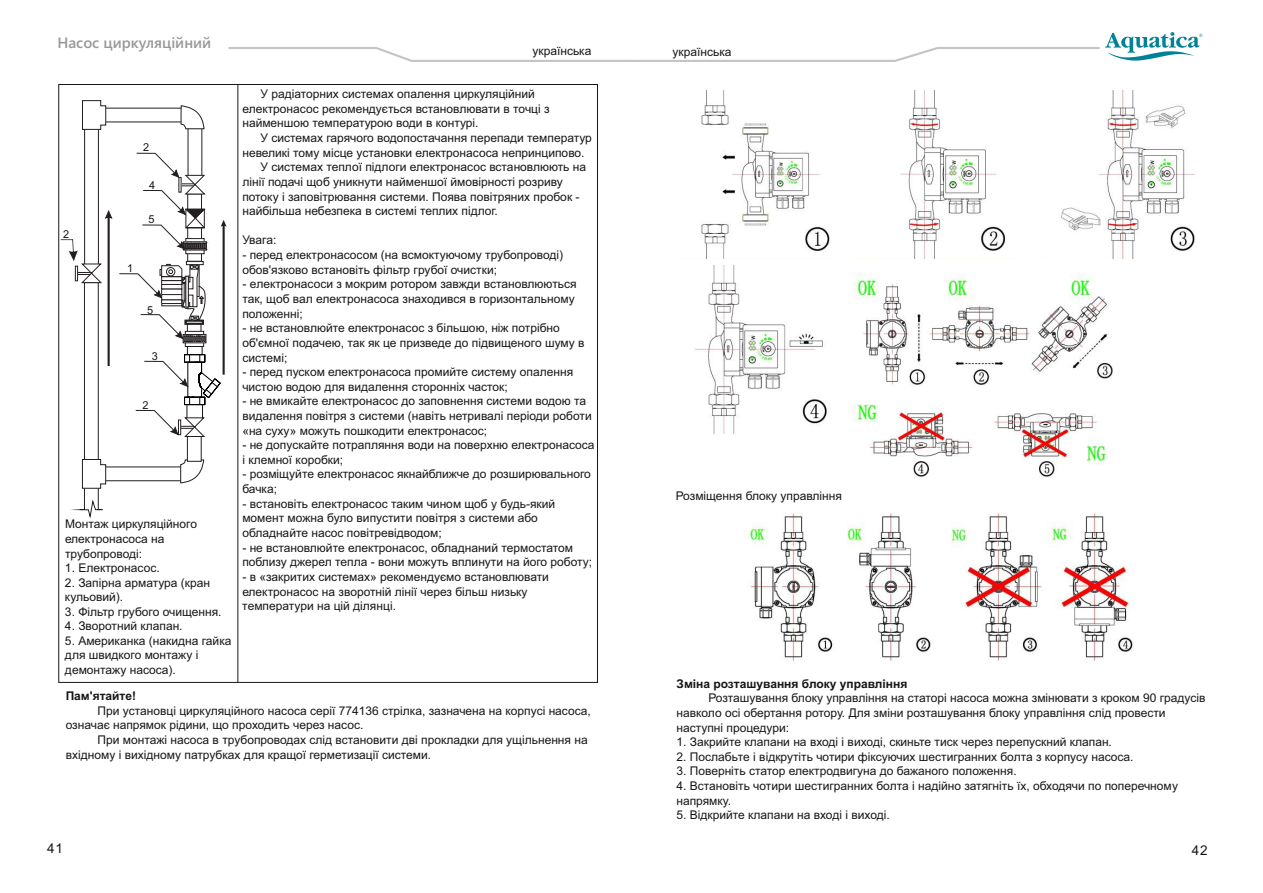
<style>
.page{position:relative;width:1263px;height:893px;background:#fff}
.page>*{position:absolute;margin:0;border:0;box-sizing:border-box;transform-origin:0 0}
.t1{font:600 15px "Segoe UI";color:#989899}
.t2{font:13.5px "Arial";color:#151616}
.t3{font:12px/14.7px "Arial";color:#151616}
.t4{font:700 12px "Arial";color:#151616}
.t5{font:10.95px "Arial";color:#151616}
</style>
<div class="page">
<div style="left:103px;top:467px;width:80px;height:14px;border:1px solid #231f20"></div>
<div style="left:84px;top:282px;width:15px;height:180px;border:1px solid #231f20"></div>
<svg style="left:71px;top:459px;width:35px;height:60px"></svg>
<svg style="left:180px;top:459px;width:24px;height:25px"></svg>
<div style="left:187px;top:413px;width:14px;height:48px;background:#fff"></div>
<div style="left:187px;top:436px;width:15px;height:26px;border:1px solid #231f20"></div>
<div style="left:84px;top:126px;width:15px;height:140px;border:1px solid #231f20"></div>
<div style="left:187px;top:194px;width:15px;height:68px;border:1px solid #231f20"></div>
<svg style="left:187px;top:250px;width:15px;height:2px"></svg>
<div style="left:185px;top:238px;width:19px;height:16px;border:1px solid #231f20"></div>
<div style="left:183px;top:241px;width:24px;height:9px;border:1px solid #231f20"></div>
<svg style="left:180px;top:105px;width:25px;height:25px"></svg>
<svg style="left:82px;top:100px;width:24px;height:30px"></svg>
<div style="left:186px;top:261px;width:18px;height:4px;border:1px solid #231f20"></div>
<hr style="left:108px;top:215px;width:2px;height:151px;background:#231f20">
<svg style="left:104px;top:210px;width:9px;height:10px"></svg>
<svg style="left:61px;top:239px;width:41px;height:44px"></svg>
<svg style="left:136px;top:152px;width:70px;height:98px"></svg>
<hr style="left:223px;top:223px;width:2px;height:152px;background:#231f20">
<svg style="left:221px;top:220px;width:6px;height:7px"></svg>
<hr style="left:237px;top:85px;width:1px;height:598px;background:#151616">
<img style="left:701px;top:90px;width:129px;height:168px">
<img style="left:900px;top:90px;width:105px;height:168px">
<img style="left:1061px;top:90px;width:135px;height:168px">
<img style="left:695px;top:265px;width:132px;height:168px">
<img style="left:853px;top:274px;width:260px;height:203px">
<img style="left:744px;top:513px;width:390px;height:148px">
<svg style="left:119px;top:263px;width:102px;height:174px"></svg>
<svg style="left:228px;top:32px;width:974px;height:30px"></svg>
<p class="t1" style="left:57px;top:37px;width:155px">Насос циркуляційний</p>
<p class="t3" style="left:532px;top:45px;width:60px">українська</p>
<p class="t3" style="left:672px;top:45px;width:60px">українська</p>
<p class="t3" style="left:242px;top:87px;width:309px;text-indent:18px">У радіаторних системах опалення циркуляційний електронасос рекомендується встановлювати в точці з найменшою температурою води в контурі.</p>
<p class="t3" style="left:260px;top:131px;width:333px">У системах гарячого водопостачання перепади температур</p>
<p class="t3" style="left:242px;top:146px;width:344px">невеликі тому місце установки електронасоса непринципово.</p>
<p class="t3" style="left:260px;top:161px;width:327px">У системах теплої підлоги електронасос встановлюють на</p>
<p class="t3" style="left:242px;top:175px;width:322px">лінії подачі щоб уникнути найменшої ймовірності розриву</p>
<p class="t3" style="left:242px;top:190px;width:339px">потоку і заповітрювання системи. Поява повітряних пробок -</p>
<p class="t3" style="left:242px;top:205px;width:257px">найбільша небезпека в системі теплих підлог.</p>
<p class="t3" style="left:242px;top:234px;width:35px">Увага:</p>
<p class="t3" style="left:242px;top:248px;width:322px">- перед електронасосом (на всмоктуючому трубопроводі) обов'язково встановіть фільтр грубої очистки;</p>
<p class="t3" style="left:242px;top:278px;width:336px">- електронасоси з мокрим ротором завжди встановлюються так, щоб вал електронасоса знаходився в горизонтальному положенні;</p>
<p class="t3" style="left:242px;top:322px;width:344px">- не встановлюйте електронасос з більшою, ніж потрібно об'ємної подачею, так як це призведе до підвищеного шуму в системі;</p>
<p class="t3" style="left:242px;top:366px;width:332px">- перед пуском електронасоса промийте систему опалення чистою водою для видалення сторонніх часток;</p>
<p class="t3" style="left:242px;top:395px;width:351px">- не вмикайте електронасос до заповнення системи водою та видалення повітря з системи (навіть нетривалі періоди роботи «на суху» можуть пошкодити електронасос;</p>
<p class="t3" style="left:242px;top:439px;width:354px">- не допускайте потрапляння води на поверхню електронасоса і клемної коробки;</p>
<p class="t3" style="left:242px;top:468px;width:350px">- розміщуйте електронасос якнайближче до розширювального бачка;</p>
<p class="t3" style="left:242px;top:497px;width:314px">- встановіть електронасос таким чином щоб у будь-який момент можна було випустити повітря з системи або обладнайте насос повітревідводом;</p>
<p class="t3" style="left:242px;top:541px;width:351px">- не встановлюйте електронасос, обладнаний термостатом поблизу джерел тепла - вони можуть вплинути на його роботу;</p>
<p class="t3" style="left:242px;top:570px;width:308px">- в «закритих системах» рекомендуємо встановлювати електронасос на зворотній лінії через більш низьку температури на цій ділянці.</p>
<p class="t5" style="left:143px;top:143px;width:8px">2</p>
<p class="t5" style="left:149px;top:181px;width:8px">4</p>
<p class="t5" style="left:149px;top:215px;width:8px">5</p>
<p class="t5" style="left:63px;top:230px;width:8px">2</p>
<p class="t5" style="left:127px;top:264px;width:8px">1</p>
<p class="t5" style="left:147px;top:306px;width:8px">5</p>
<p class="t5" style="left:152px;top:352px;width:8px">3</p>
<p class="t5" style="left:143px;top:401px;width:8px">2</p>
<p class="t3" style="left:65px;top:518px;width:134px">Монтаж циркуляційного електронасоса на трубопроводі:</p>
<p class="t3" style="left:65px;top:562px;width:96px">1. Електронасос.</p>
<p class="t3" style="left:65px;top:576px;width:147px">2. Запірна арматура (кран кульовий).</p>
<p class="t3" style="left:65px;top:605px;width:158px">3. Фільтр грубого очищення.</p>
<p class="t3" style="left:65px;top:620px;width:119px">4. Зворотний клапан.</p>
<p class="t3" style="left:65px;top:634px;width:168px">5. Американка (накидна гайка для швидкого монтажу і демонтажу насоса).</p>
<p class="t4" style="left:66px;top:691px;width:72px">Пам'ятайте!</p>
<p class="t3" style="left:66px;top:704px;width:527px;text-indent:32px">При установці циркуляційного насоса серії 774136 стрілка, зазначена на корпусі насоса, означає напрямок рідини, що проходить через насос.</p>
<p class="t3" style="left:66px;top:733px;width:524px;text-indent:32px">При монтажі насоса в трубопроводах слід встановити дві прокладки для ущільнення на вхідному і вихідному патрубках для кращої герметизації системи.</p>
<p class="t3" style="left:676px;top:489px;width:168px">Розміщення блоку управління</p>
<p class="t4" style="left:676px;top:679px;width:232px">Зміна розташування блоку управління</p>
<p class="t3" style="left:676px;top:692px;width:530px;text-indent:32px">Розташування блоку управління на статорі насоса можна змінювати з кроком 90 градусів навколо осі обертання ротору. Для зміни розташування блоку управління слід провести наступні процедури:</p>
<p class="t3" style="left:676px;top:736px;width:437px">1. Закрийте клапани на вході і виході, скиньте тиск через перепускний клапан.</p>
<p class="t3" style="left:676px;top:750px;width:458px">2. Послабьте і відкрутіть чотири фіксуючих шестигранних болта з корпусу насоса.</p>
<p class="t3" style="left:676px;top:765px;width:342px">3. Поверніть статор електродвигуна до бажаного положення.</p>
<p class="t3" style="left:676px;top:779px;width:503px">4. Встановіть чотири шестигранних болта і надійно затягніть їх, обходячи по поперечному напрямку.</p>
<p class="t3" style="left:676px;top:809px;width:215px">5. Відкрийте клапани на вході і виході.</p>
<p class="t2" style="left:47px;top:843px;width:17px">41</p>
<p class="t2" style="left:1192px;top:845px;width:17px">42</p>
</div>
